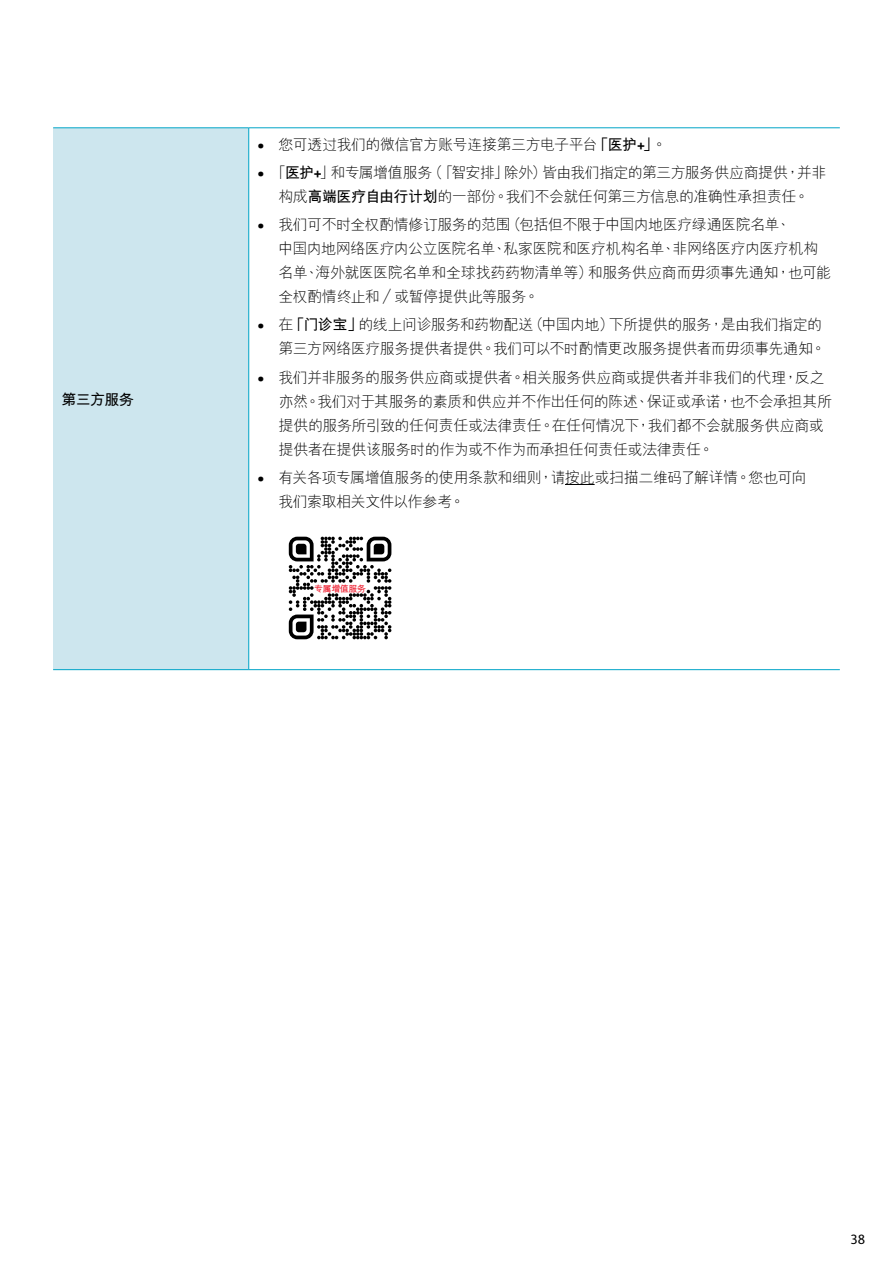
<style>
.page{position:relative;width:893px;height:1263px;background:#fff}
.page>*{position:absolute;margin:0;border:0;box-sizing:border-box;transform-origin:0 0}
.t1{font:300 15px/24px "M Hei PRC";letter-spacing:-.03em;color:#000}
.t2{font:700 15px "M Hei PRC";letter-spacing:-.045em;color:#000}
.t3{font:13.5px "FS Albert Pro";color:#000}
.t4{font:700 9px "M Hei PRC";letter-spacing:-.05em;color:#ed1c2e}
.s1{font-family:"FS Albert Pro"}
.s2{font-family:"M Hei HKS";font-weight:700}
.s3{font-weight:700}
.s4{font-family:"FS Albert Pro";font-weight:700}
.s5{font-family:"M Hei HKS"}
</style>
<div class="page">
<div style="left:53px;top:128px;width:196px;height:542px;background:#cde6ee"></div>
<hr style="left:248px;top:128px;width:1px;height:541px;background:#00a4c7">
<hr style="left:53px;top:669px;width:196px;height:1px;background:#00a4c7">
<hr style="left:249px;top:669px;width:591px;height:1px;background:#00a4c7">
<hr style="left:53px;top:128px;width:196px;height:1px;background:#00a4c7">
<hr style="left:249px;top:128px;width:591px;height:1px;background:#00a4c7">
<hr style="left:565px;top:484px;width:30px;height:1px;background:#000">
<svg style="left:289px;top:537px;width:102px;height:102px"></svg>
<p class="t2" style="left:62px;top:392px;width:74px">第三方服务</p>
<p class="t1" style="left:257px;top:133px;width:411px"><span class="s1">•</span> 您可透过我们的微信官方账号连接第三方电子平台<span class="s2">「</span><span class="s3">医护</span><span class="s4">+</span><span class="s2">」</span><span class="s5">。</span></p>
<p class="t1" style="left:257px;top:161px;width:571px;text-align:center"><span class="s1">•</span> <span class="s5">「</span><span class="s3">医护</span><span class="s4">+</span><span class="s5">」</span>和专属增值服务<span class="s5">（「</span>智安排<span class="s5">」</span>除外<span class="s5">）</span>皆由我们指定的第三方服务供应商提供<span class="s5">，</span>并非构成<span class="s3">高端医疗自由行计划</span>的一部份<span class="s5">。</span>我们不会就任何第三方信息的准确性承担责任<span class="s5">。</span></p>
<p class="t1" style="left:278px;top:213px;width:554px;text-indent:-21px"><span class="s1">•</span> 我们可不时全权酌情修订服务的范围<span class="s5">（</span>包括但不限于中国内地医疗绿通医院名单<span class="s5">、<br></span>中国内地网络医疗内公立医院名单<span class="s5">、</span>私家医院和医疗机构名单<span class="s5">、</span>非网络医疗内医疗机构名单<span class="s5">、</span>海外就医医院名单和全球找药药物清单等<span class="s5">）</span>和服务供应商而毋须事先通知<span class="s5">，</span>也可能全权酌情终止和<span class="s5">／</span>或暂停提供此等服务<span class="s5">。</span></p>
<p class="t1" style="left:257px;top:313px;width:570px;text-align:right"><span class="s1">•</span> 在<span class="s2">「</span><span class="s3">门诊宝</span><span class="s2">」</span>的线上问诊服务和药物配送<span class="s5">（</span>中国内地<span class="s5">）</span>下所提供的服务<span class="s5">，</span>是由我们指定的第三方网络医疗服务提供者提供<span class="s5">。</span>我们可以不时酌情更改服务提供者而毋须事先通知<span class="s5">。</span></p>
<p class="t1" style="left:278px;top:366px;width:555px;text-indent:-21px"><span class="s1">•</span> 我们并非服务的服务供应商或提供者<span class="s5">。</span>相关服务供应商或提供者并非我们的代理<span class="s5">，</span>反之亦然<span class="s5">。</span>我们对于其服务的素质和供应并不作出任何的陈述<span class="s5">、</span>保证或承诺<span class="s5">，</span>也不会承担其所提供的服务所引致的任何责任或法律责任<span class="s5">。</span>在任何情况下<span class="s5">，</span>我们都不会就服务供应商或提供者在提供该服务时的作为或不作为而承担任何责任或法律责任<span class="s5">。</span></p>
<p class="t1" style="left:278px;top:466px;width:529px;text-indent:-21px"><span class="s1">•</span> 有关各项专属增值服务的使用条款和细则<span class="s5">，</span>请按此或扫描二维码了解详情<span class="s5">。</span>您也可向我们索取相关文件以作参考<span class="s5">。</span></p>
<p class="t4" style="left:314px;top:583px;width:53px">专属增值服务</p>
<p class="t3" style="left:850px;top:1229px;width:16px">38</p>
</div>
